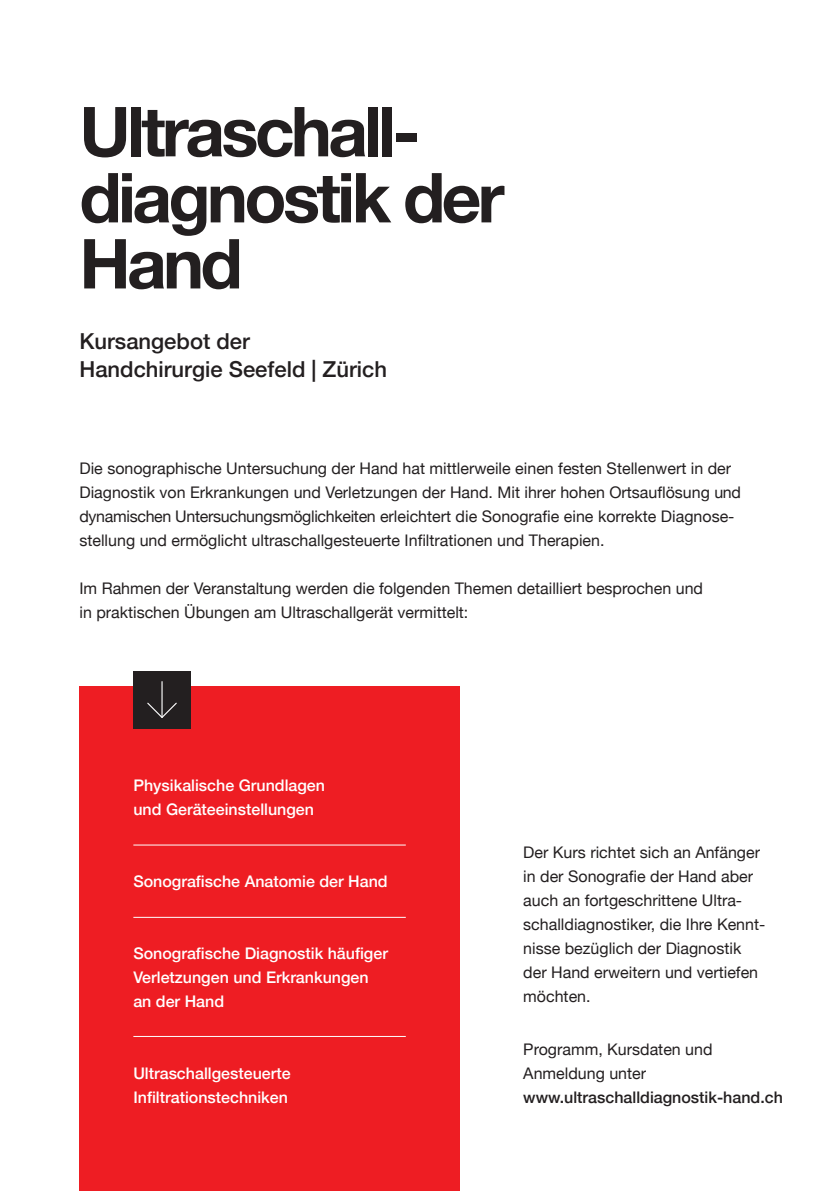
<style>
.page{position:relative;width:840px;height:1191px;background:#fff}
.page>*{position:absolute;margin:0;border:0;box-sizing:border-box;transform-origin:0 0}
.t1{font:700 69px/66px "Helvetica Neue";letter-spacing:-.05em;color:#231f20}
.t2{font:500 22px/28px "Helvetica Neue";color:#231f20}
.t3{font:16px/24px "Helvetica Neue";color:#231f20}
.t4{font:500 16px/24px "Helvetica Neue";color:#fff}
.t5{font:500 16px "Helvetica Neue";color:#231f20}
</style>
<div class="page">
<div style="left:79px;top:687px;width:380px;height:504px;background:#ee1d23"></div>
<hr style="left:133px;top:844px;width:272px;height:1px;background:#fff">
<hr style="left:133px;top:917px;width:272px;height:1px;background:#fff">
<hr style="left:133px;top:1036px;width:272px;height:1px;background:#fff">
<div style="left:133px;top:671px;width:57px;height:57px;background:#231f20"></div>
<hr style="left:161px;top:681px;width:1px;height:37px;background:#fff">
<svg style="left:147px;top:702px;width:30px;height:16px"></svg>
<h1 class="t1" style="left:79px;top:101px;width:426px">Ultraschall&shy;diagnostik der<br>Hand</h1>
<h2 class="t2" style="left:79px;top:325px;width:309px">Kursangebot der<br>Handchirurgie Seefeld | Zürich</h2>
<p class="t3" style="left:79px;top:457px;width:662px">Die sonographische Untersuchung der Hand hat mittlerweile einen festen Stellenwert in der Diagnostik von Erkrankungen und Verletzungen der Hand. Mit ihrer hohen Ortsauflösung und dynamischen Untersuchungsmöglichkeiten erleichtert die Sonografie eine korrekte Diagnose&shy;stellung und ermöglicht ultraschallgesteuerte Infiltrationen und Therapien.</p>
<p class="t3" style="left:79px;top:577px;width:624px">Im Rahmen der Veranstaltung werden die folgenden Themen detailliert besprochen und in praktischen Übungen am Ultraschallgerät vermittelt:</p>
<p class="t4" style="left:133px;top:772px;width:193px">Physikalische Grundlagen und Geräteeinstellungen</p>
<p class="t4" style="left:133px;top:868px;width:256px">Sonografische Anatomie der Hand</p>
<p class="t4" style="left:133px;top:940px;width:256px">Sonografische Diagnostik häufiger<br>Verletzungen und Erkrankungen an der Hand</p>
<p class="t4" style="left:133px;top:1060px;width:159px">Ultraschallgesteuerte<br>Infiltrationstechniken</p>
<p class="t3" style="left:523px;top:841px;width:243px">Der Kurs richtet sich an Anfänger in der Sonografie der Hand aber auch an fortgeschrittene Ultra&shy;schalldiagnostiker, die Ihre Kennt&shy;nisse bezüglich der Diagnostik der Hand erweitern und vertiefen möchten.</p>
<p class="t3" style="left:523px;top:1038px;width:191px">Programm, Kursdaten und<br>Anmeldung unter</p>
<p class="t5" style="left:523px;top:1084px;width:261px">www.ultraschalldiagnostik-hand.ch</p>
</div>
